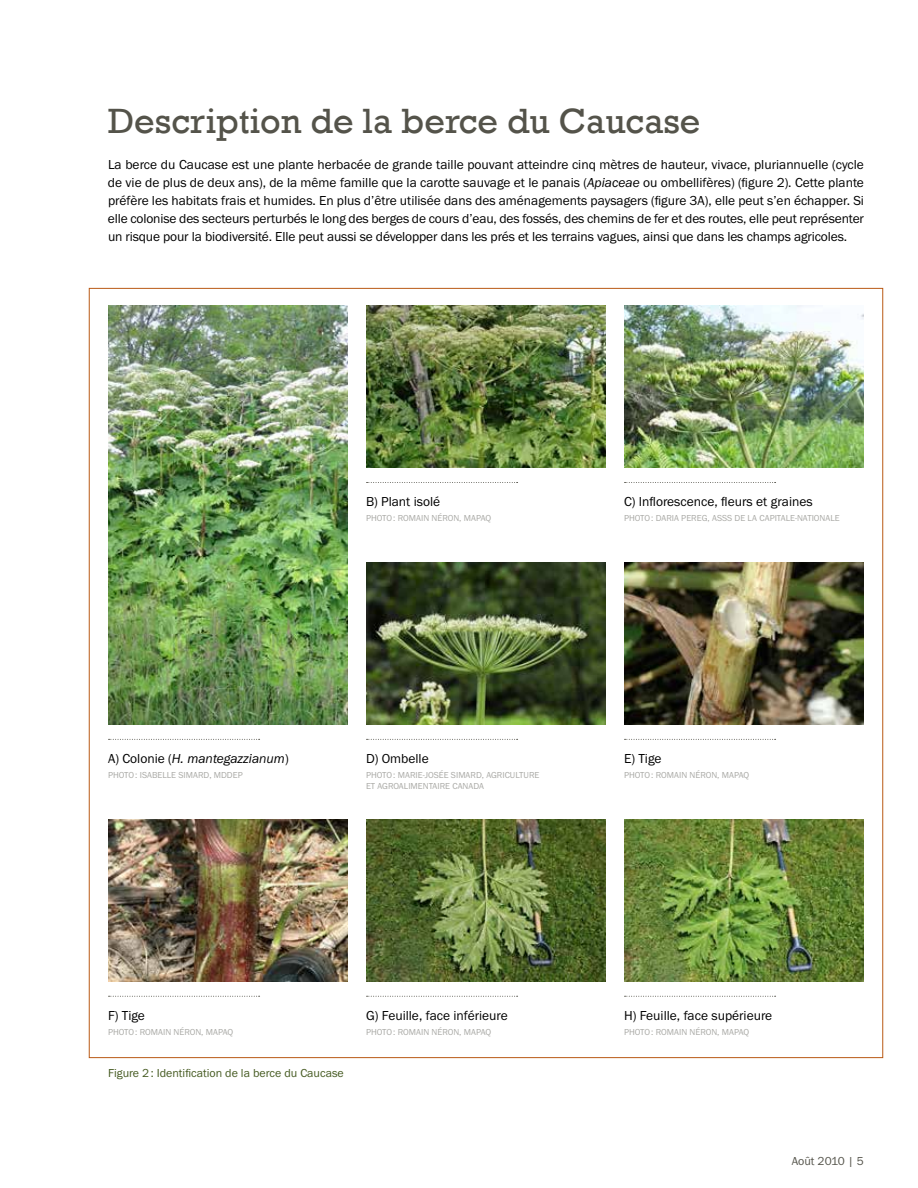
<style>
.page{position:relative;width:918px;height:1188px;background:#fff}
.page>*{position:absolute;margin:0;border:0;box-sizing:border-box;transform-origin:0 0}
.t1{font:36px "Rockwell";color:#54534a}
.t2{font:13.5px/18px "Franklin Gothic";color:#000;text-align:justify}
.t3{font:italic 13.5px "Franklin Gothic";color:#000}
.t4{font:12px "Franklin Gothic";color:#455a21}
.t5{font:12px "Franklin Gothic";color:#54534a}
.t6{font:9px/10.8px "Franklin Gothic";color:#a9a9a5}
.s1{font-style:italic}
.s2{font-style:normal}
</style>
<div class="page">
<div style="left:89px;top:288px;width:794px;height:770px;background:#fff;border:1px solid #b95915"></div>
<img style="left:108px;top:306px;width:240px;height:419px">
<svg style="left:109px;top:739px;width:151px;height:1px"></svg>
<img style="left:366px;top:306px;width:240px;height:162px">
<svg style="left:367px;top:482px;width:151px;height:1px"></svg>
<img style="left:624px;top:306px;width:240px;height:162px">
<svg style="left:625px;top:482px;width:151px;height:1px"></svg>
<img style="left:366px;top:563px;width:240px;height:162px">
<svg style="left:367px;top:739px;width:151px;height:1px"></svg>
<img style="left:624px;top:563px;width:240px;height:162px">
<svg style="left:625px;top:739px;width:151px;height:1px"></svg>
<img style="left:108px;top:820px;width:240px;height:162px">
<svg style="left:109px;top:996px;width:151px;height:1px"></svg>
<img style="left:366px;top:820px;width:240px;height:162px">
<svg style="left:367px;top:996px;width:151px;height:1px"></svg>
<img style="left:624px;top:820px;width:240px;height:162px">
<svg style="left:625px;top:996px;width:151px;height:1px"></svg>
<h1 class="t1" style="left:108px;top:100px;width:594px">Description de la berce du Caucase</h1>
<p class="t2" style="left:108px;top:156px;width:758px">La berce du Caucase est une plante herbacée de grande taille pouvant atteindre cinq mètres de hauteur, vivace, pluriannuelle (cycle de vie de plus de deux ans), de la même famille que la carotte sauvage et le panais (<span class="s1">Apiaceae</span> ou ombellifères) (figure 2). Cette plante préfère les habitats frais et humides. En plus d’être utilisée dans des aménagements paysagers (figure 3A), elle peut s’en échapper. Si elle colonise des secteurs perturbés le long des berges de cours d’eau, des fossés, des chemins de fer et des routes, elle peut représenter un risque pour la biodiversité. Elle peut aussi se développer dans les prés et les terrains vagues, ainsi que dans les champs agricoles.</p>
<p class="t2" style="left:366px;top:493px;width:76px">B) Plant isolé</p>
<p class="t6" style="left:366px;top:513px;width:119px">PHOTO : Romain N éron, MAPAQ</p>
<p class="t2" style="left:624px;top:493px;width:190px">C) I nflorescence, fleurs et graines</p>
<p class="t6" style="left:624px;top:513px;width:217px">PHOTO : Dar ia Per eg, ASSS de la Capitale-Nationale</p>
<p class="t3" style="left:108px;top:751px;width:182px"><span class="s2">A) Colonie (</span>H. mantegazzianum<span class="s2">)</span></p>
<p class="t6" style="left:108px;top:770px;width:136px">PHOTO : Isabelle Simard, M DDEP</p>
<p class="t2" style="left:366px;top:750px;width:64px">D) Ombelle</p>
<p class="t6" style="left:366px;top:770px;width:36px">PHOTO : MAr</p>
<p class="t6" style="left:366px;top:770px;width:175px;text-indent:50px">ie-Josée Simard, Agricu lture et agroalimentair e Canada</p>
<p class="t2" style="left:624px;top:750px;width:39px">E) Tige</p>
<p class="t6" style="left:624px;top:770px;width:119px">PHOTO : Romain N éron, MAPAQ</p>
<p class="t2" style="left:108px;top:1007px;width:38px">F) Tige</p>
<p class="t6" style="left:108px;top:1027px;width:119px">PHOTO : Romain N éron, MAPAQ</p>
<p class="t4" style="left:108px;top:1066px;width:237px">Figure 2 : Identification de la berce du Caucase</p>
<p class="t2" style="left:366px;top:1007px;width:143px">G) Feuille, face inférieure</p>
<p class="t6" style="left:366px;top:1027px;width:119px">PHOTO : Romain N éron, MAPAQ</p>
<p class="t2" style="left:624px;top:1007px;width:150px">H) Feuille, face supérieure</p>
<p class="t6" style="left:624px;top:1027px;width:119px">PHOTO : Romain N éron, MAPAQ</p>
<p class="t5" style="left:792px;top:1155px;width:74px">Août 2010 | 5</p>
</div>
